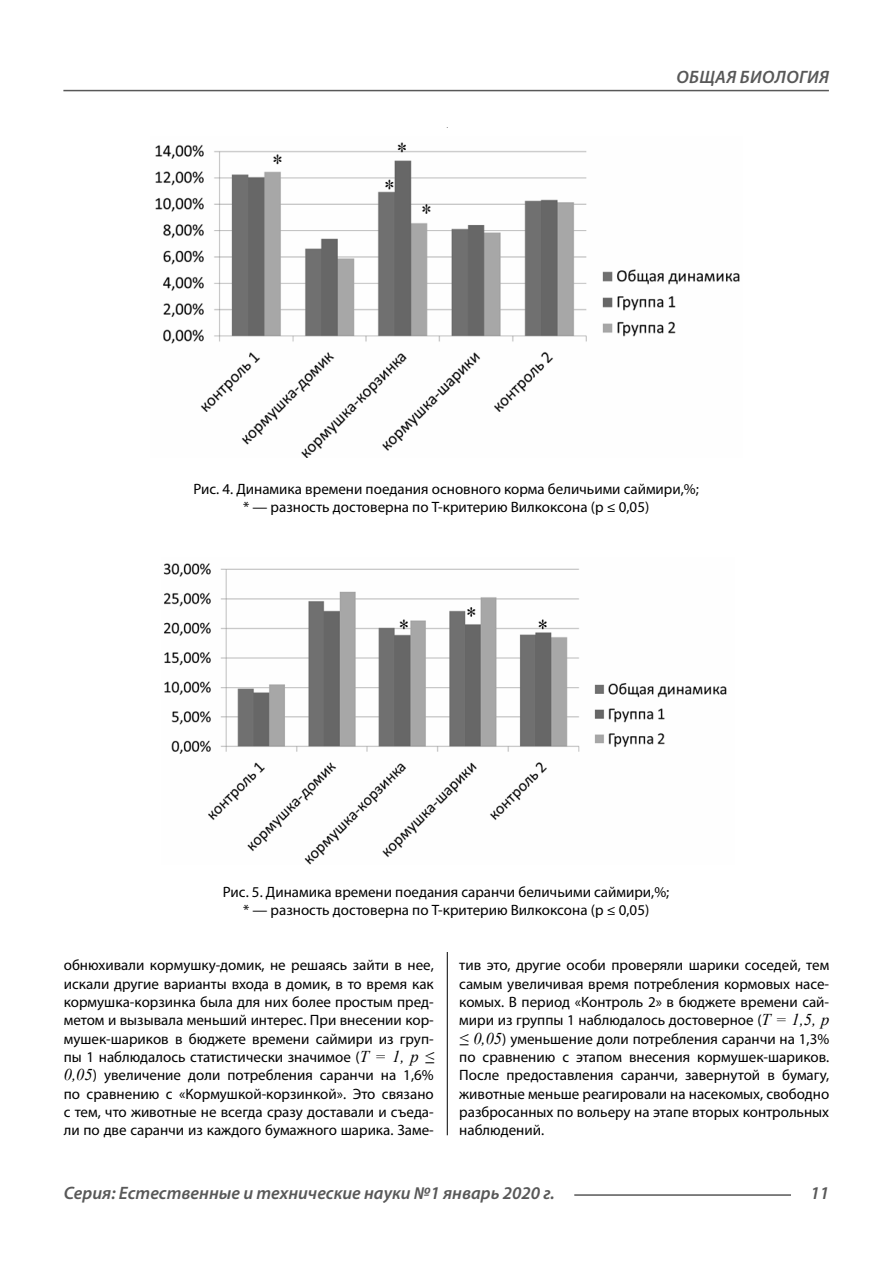
<style>
.page{position:relative;width:893px;height:1263px;background:#fff}
.page>*{position:absolute;margin:0;border:0;box-sizing:border-box;transform-origin:0 0}
.t1{font:italic 600 18px "Myriad Pro";color:#585858}
.t2{font:italic 600 18px "Myriad Pro";letter-spacing:.02em;color:#585858}
.t3{font:15px/18.3px "Myriad Pro";color:#000;text-align:justify}
.s1{font-family:"Times New Roman";font-style:italic;font-size:16.5px}
</style>
<div class="page">
<hr style="left:447px;top:128px;width:1px;height:1007px;background:#000">
<img style="left:155px;top:142px;width:585px;height:315px">
<img style="left:163px;top:563px;width:564px;height:302px">
<hr style="left:574px;top:1194px;width:217px;height:2px;background:#585858">
<hr style="left:63px;top:90px;width:766px;height:1px;background:#585858">
<p class="t2" style="left:676px;top:71px;width:154px">ОБЩАЯ БИОЛОГИЯ</p>
<p class="t3" style="left:193px;top:481px;width:507px;text-align:center">Рис. 4. Динамика времени поедания основного корма беличьими саймири,%; * — разность достоверна по Т-критерию Вилкоксона (p ≤ 0,05)</p>
<p class="t3" style="left:223px;top:884px;width:448px;text-align:center">Рис. 5. Динамика времени поедания саранчи беличьими саймири,%; * — разность достоверна по Т-критерию Вилкоксона (p ≤ 0,05)</p>
<p class="t3" style="left:64px;top:957px;width:371px">обнюхивали кормушку-домик, не решаясь зайти в нее, искали другие варианты входа в домик, в то время как кормушка-корзинка была для них более простым пред&shy;метом и вызывала меньший интерес. При внесении кор&shy;мушек-шариков в бюджете времени саймири из груп&shy;пы 1 наблюдалось статистически значимое (<span class="s1">Т = 1, p ≤ 0,05</span>) увеличение доли потребления саранчи на 1,6% по сравнению с «Кормушкой-корзинкой». Это связано с тем, что животные не всегда сразу доставали и съеда&shy;ли по две саранчи из каждого бумажного шарика. Заме-</p>
<p class="t3" style="left:459px;top:957px;width:371px">тив это, другие особи проверяли шарики соседей, тем самым увеличивая время потребления кормовых насе&shy;комых. В период «Контроль 2» в бюджете времени сай&shy;мири из группы 1 наблюдалось достоверное (<span class="s1">Т = 1,5, p ≤ 0,05</span>) уменьшение доли потребления саранчи на 1,3% по сравнению с этапом внесения кормушек-шариков.<br>После предоставления саранчи, завернутой в бумагу, животные меньше реагировали на насекомых, свободно разбросанных по вольеру на этапе вторых контрольных наблюдений.</p>
<p class="t1" style="left:64px;top:1186px;width:493px">Серия: Естественные и технические науки №1 январь 2020 г.</p>
<p class="t1" style="left:810px;top:1186px;width:20px">11</p>
</div>
